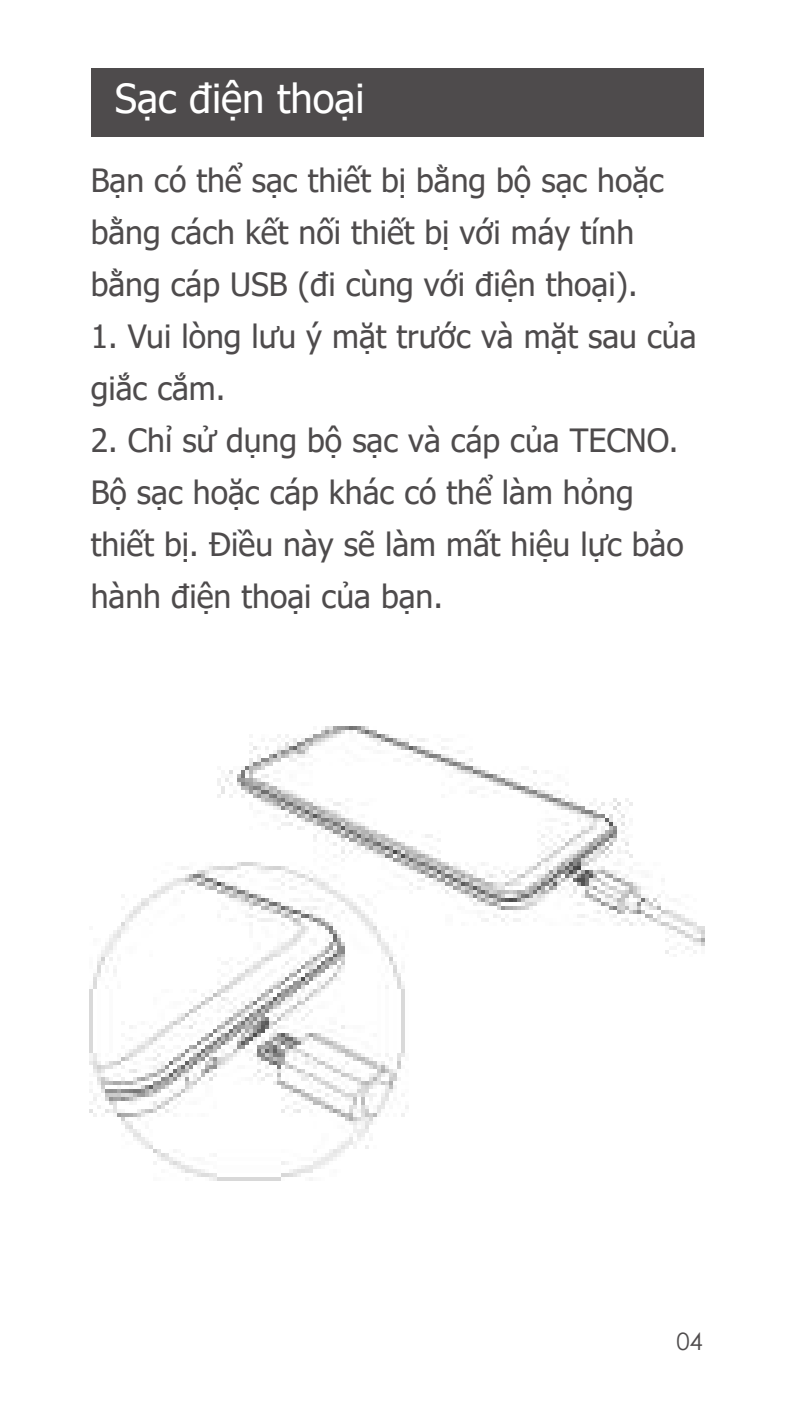
<style>
.page{position:relative;width:794px;height:1418px;background:#fff}
.page>*{position:absolute;margin:0;border:0;box-sizing:border-box;transform-origin:0 0}
.t1{font:40px "Tahoma";color:#fff}
.t2{font:32px/52px "Tahoma";color:#4e4b4c}
.t3{font:24px "Century Gothic";color:#4e4b4c}
</style>
<div class="page">
<img style="left:89px;top:726px;width:615px;height:454px">
<div style="left:91px;top:68px;width:612px;height:68px;background:#4e4b4c"></div>
<p class="t1" style="left:115px;top:72px;width:251px">Sạc điện thoại</p>
<p class="t2" style="left:91px;top:156px;width:575px">Bạn có thể sạc thiết bị bằng bộ sạc hoặc bằng cách kết nối thiết bị với máy tính bằng cáp USB (đi cùng với điện thoại).</p>
<p class="t2" style="left:91px;top:312px;width:607px">1. Vui lòng lưu ý mặt trước và mặt sau của giắc cắm.</p>
<p class="t2" style="left:91px;top:416px;width:594px">2. Chỉ sử dụng bộ sạc và cáp của TECNO.<br>Bộ sạc hoặc cáp khác có thể làm hỏng thiết bị. Điều này sẽ làm mất hiệu lực bảo hành điện thoại của bạn.</p>
<p class="t3" style="left:676px;top:1324px;width:28px">04</p>
</div>
